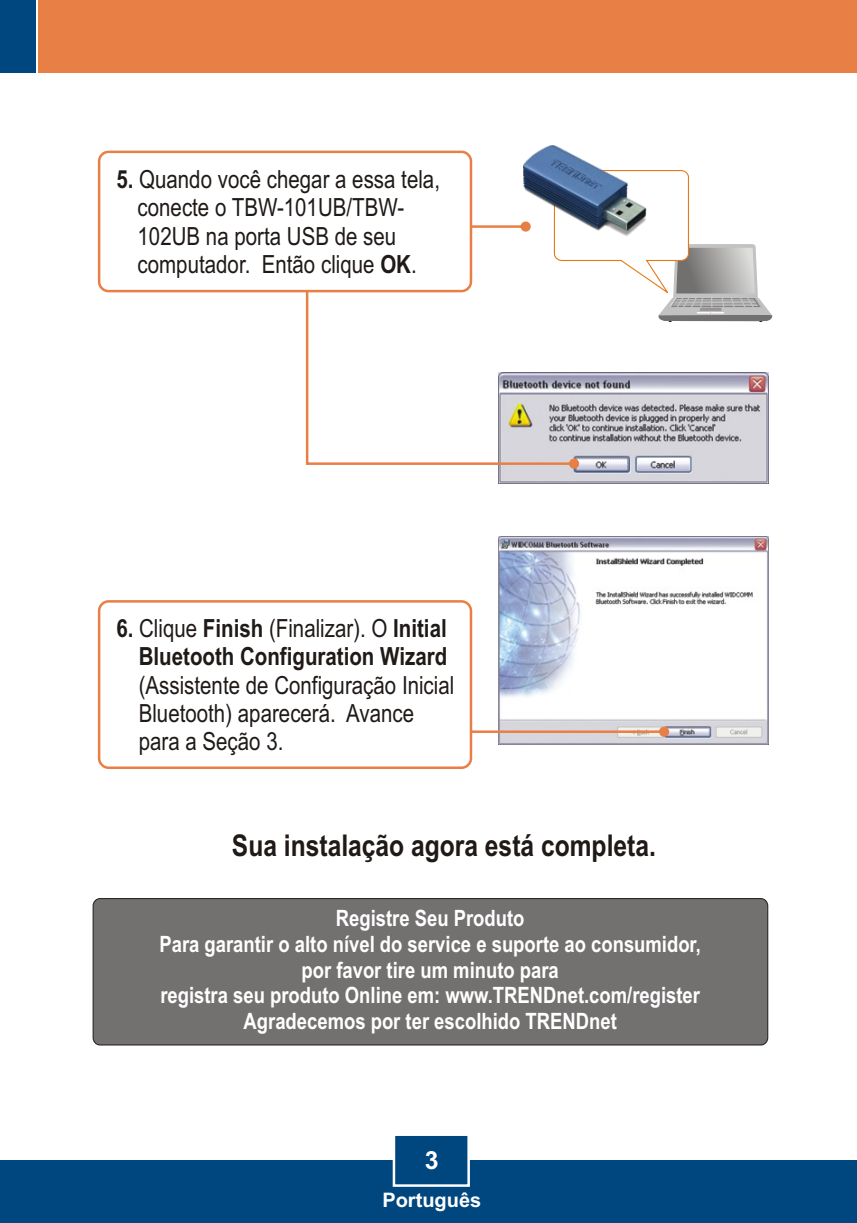
<style>
.page{position:relative;width:857px;height:1223px;background:#fff}
.page>*{position:absolute;margin:0;border:0;box-sizing:border-box;transform-origin:0 0}
.t1{font:700 30px "Arial Narrow";color:#1f1a17}
.t2{font:25px/28.5px "Arial Narrow";color:#1f1a17}
.t3{font:700 25px/28.5px "Arial Narrow";color:#1f1a17;text-align:right}
.t4{font:700 25px "Arial";color:#fff}
.t5{font:700 22.5px/25.8px "Arial Narrow";color:#fff;text-align:center}
.t6{font:700 20px "Arial";color:#fff}
.s1{font-weight:700}
.s2{font-weight:400}
</style>
<div class="page">
<svg style="left:472px;top:221px;width:51px;height:7px"></svg>
<div style="left:0;top:1160px;width:857px;height:63px;background:#004780"></div>
<div style="left:38px;top:0;width:819px;height:73px;background:#e88045"></div>
<div style="left:0;top:0;width:36px;height:73px;background:#004780"></div>
<svg style="left:392px;top:1136px;width:78px;height:51px"></svg>
<svg style="left:579px;top:170px;width:194px;height:152px"></svg>
<img style="left:499px;top:373px;width:270px;height:110px">
<svg style="left:306px;top:228px;width:273px;height:241px"></svg>
<div style="left:98px;top:151px;width:374px;height:141px;background:#fff;border:3px solid #e88045;border-radius:9px"></div>
<img style="left:499px;top:536px;width:270px;height:208px">
<img style="left:523px;top:146px;width:123px;height:91px">
<svg style="left:472px;top:726px;width:197px;height:10px;background:#e0c3b5"></svg>
<div style="left:98px;top:600px;width:374px;height:169px;background:#fff;border:3px solid #e88045;border-radius:9px"></div>
<div style="left:93px;top:898px;width:675px;height:147px;background:#737070;border:1px solid #1f1a17;border-radius:7px"></div>
<p class="t2" style="left:138px;top:167px;width:304px;text-indent:-21px"><span class="s1">5.</span> Quando você chegar a essa tela, conecte o TBW-101UB/TBW-<br>102UB na porta USB de seu computador. Então clique <span class="s1">OK</span>.</p>
<p class="t3" style="left:116px;top:616px;width:333px">6. <span class="s2">Clique</span> Finish <span class="s2">(Finalizar). O</span> Initial<br>Bluetooth Configuration Wizard</p>
<p class="t2" style="left:139px;top:673px;width:317px">(Assistente de Configuração Inicial<br>Bluetooth) aparecerá. Avance para a Seção 3.</p>
<h1 class="t1" style="left:232px;top:834px;width:425px">Sua instalação agora está completa.</h1>
<p class="t5" style="left:159px;top:907px;width:543px">Registre Seu Produto<br>Para garantir o alto nível do service e suporte ao consumidor, por favor tire um minuto para<br>registra seu produto Online em: www.TRENDnet.com/register Agradecemos por ter escolhido TRENDnet</p>
<p class="t4" style="left:425px;top:1150px;width:15px">3</p>
<p class="t6" style="left:382px;top:1192px;width:100px">Português</p>
</div>
